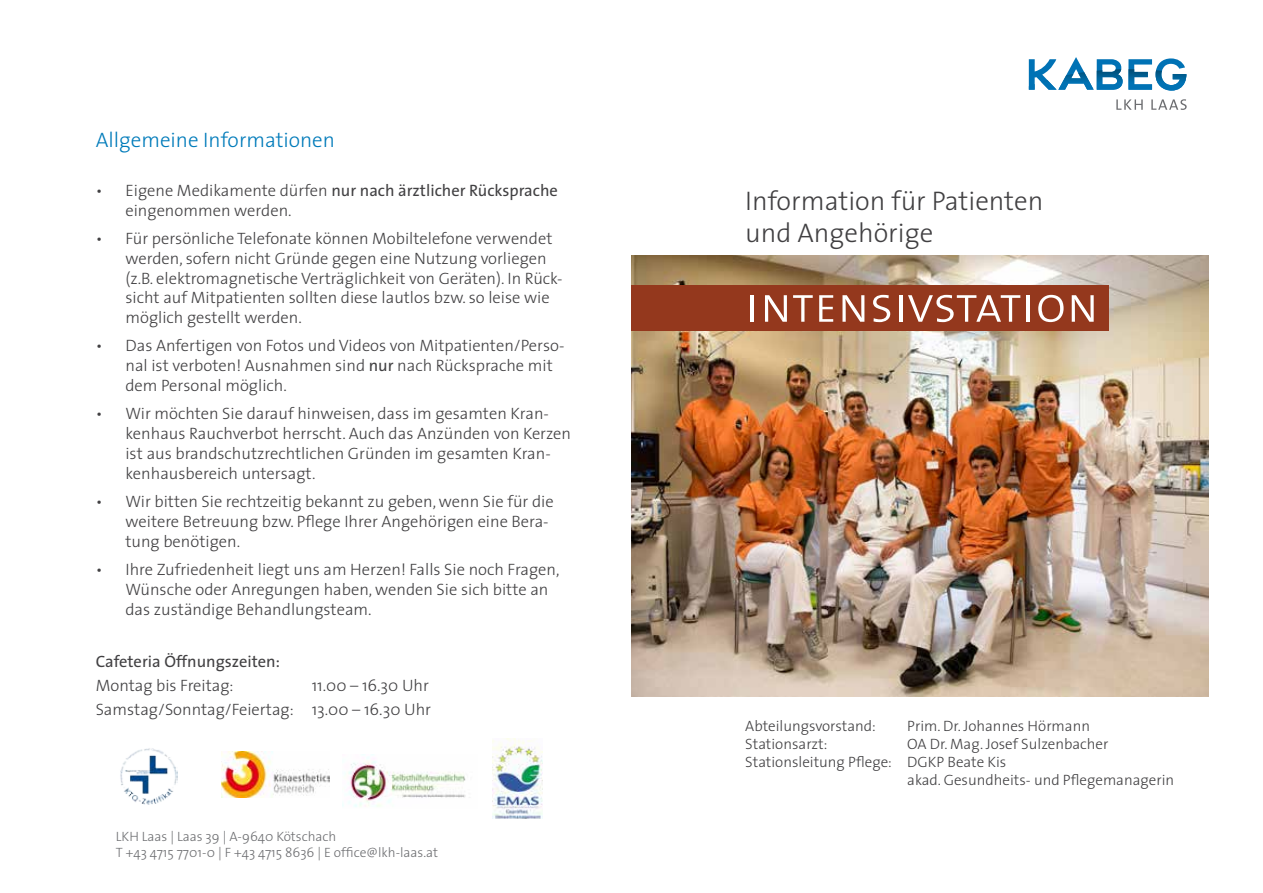
<style>
.page{position:relative;width:1263px;height:893px;background:#fff}
.page>*{position:absolute;margin:0;border:0;box-sizing:border-box;transform-origin:0 0}
.t1{font:51px "The Sans Light Caps";color:#fff}
.t2{font:300 27px/32.4px "The Sans";color:#414042}
.t3{font:300 21px "The Sans";color:#007bba}
.t4{font:300 16.5px/19.8px "The Sans";color:#414042}
.t5{font:16.5px "The Sans";color:#414042}
.t6{font:300 15px "The Sans";color:#414042}
.t7{font:300 13.5px/16.2px "The Sans";color:#6d6e71}
.s1{font-weight:400}
</style>
<div class="page">
<img style="left:631px;top:256px;width:578px;height:441px">
<svg style="left:1029px;top:57px;width:157px;height:34px"></svg>
<svg style="left:1116px;top:99px;width:27px;height:11px"></svg>
<svg style="left:1151px;top:99px;width:36px;height:11px"></svg>
<img style="left:120px;top:748px;width:57px;height:57px">
<img style="left:221px;top:752px;width:109px;height:45px">
<img style="left:342px;top:754px;width:124px;height:53px">
<img style="left:492px;top:739px;width:51px;height:79px">
<div style="left:631px;top:285px;width:478px;height:46px;background:#94381d"></div>
<p class="t3" style="left:96px;top:126px;width:241px">Allgemeine Informationen</p>
<p class="t4" style="left:125px;top:180px;width:434px;text-indent:-30px">• Eigene Medikamente dürfen <span class="s1">nur nach ärztlicher Rücksprache </span>eingenommen werden.</p>
<p class="t4" style="left:125px;top:229px;width:438px;text-indent:-30px">• Für persönliche Telefonate können Mobiltelefone verwendet werden, sofern nicht Gründe gegen eine Nutzung vorliegen (z.B. elektromagnetische Verträglichkeit von Geräten). In Rück&shy;sicht auf Mitpatienten sollten diese lautlos bzw. so leise wie möglich gestellt werden.</p>
<p class="t4" style="left:125px;top:336px;width:440px;text-indent:-30px">• Das Anfertigen von Fotos und Videos von Mitpatienten/Perso&shy;nal ist verboten! Ausnahmen sind <span class="s1">nur</span> nach Rücksprache mit dem Personal möglich.</p>
<p class="t4" style="left:125px;top:404px;width:447px;text-indent:-30px">• Wir möchten Sie darauf hinweisen, dass im gesamten Kran&shy;kenhaus Rauchverbot herrscht. Auch das Anzünden von Kerzen ist aus brandschutzrechtlichen Gründen im gesamten Kran&shy;kenhausbereich untersagt.</p>
<p class="t4" style="left:125px;top:492px;width:430px;text-indent:-30px">• Wir bitten Sie rechtzeitig bekannt zu geben, wenn Sie für die weitere Betreuung bzw. Pflege Ihrer Angehörigen eine Bera&shy;tung benötigen.</p>
<p class="t4" style="left:125px;top:560px;width:436px;text-indent:-30px">• Ihre Zufriedenheit liegt uns am Herzen! Falls Sie noch Fragen,<br>Wünsche oder Anregungen haben, wenden Sie sich bitte an das zuständige Behandlungsteam.</p>
<p class="t5" style="left:96px;top:651px;width:186px">Cafeteria Öffnungszeiten:</p>
<p class="t4" style="left:96px;top:676px;width:139px">Montag bis Freitag:</p>
<p class="t4" style="left:96px;top:673px;width:337px;line-height:24px;text-align:right">11.00 – 16.30 Uhr<br>Samstag/Sonntag/Feiertag: 13.00 – 16.30 Uhr</p>
<p class="t7" style="left:116px;top:828px;width:324px">LKH Laas | Laas 39 | A-9640 Kötschach<br>T +43 4715 7701-0 | F +43 4715 8636 | E office@lkh-laas.at</p>
<h2 class="t2" style="left:745px;top:185px;width:300px">Information für Patienten und Angehörige</h2>
<h1 class="t1" style="left:745px;top:272px;width:355px">intensivstation</h1>
<p class="t6" style="left:745px;top:716px;width:132px">Abteilungsvorstand:</p>
<p class="t6" style="left:907px;top:716px;width:184px">Prim. Dr. Johannes Hörmann</p>
<p class="t6" style="left:745px;top:734px;width:84px">Stationsarzt:</p>
<p class="t6" style="left:907px;top:734px;width:203px">OA Dr. Mag. Josef Sulzenbacher</p>
<p class="t6" style="left:745px;top:752px;width:263px">Stationsleitung Pflege: DGKP Beate Kis</p>
<p class="t6" style="left:907px;top:770px;width:268px">akad. Gesundheits- und Pflegemanagerin</p>
</div>
